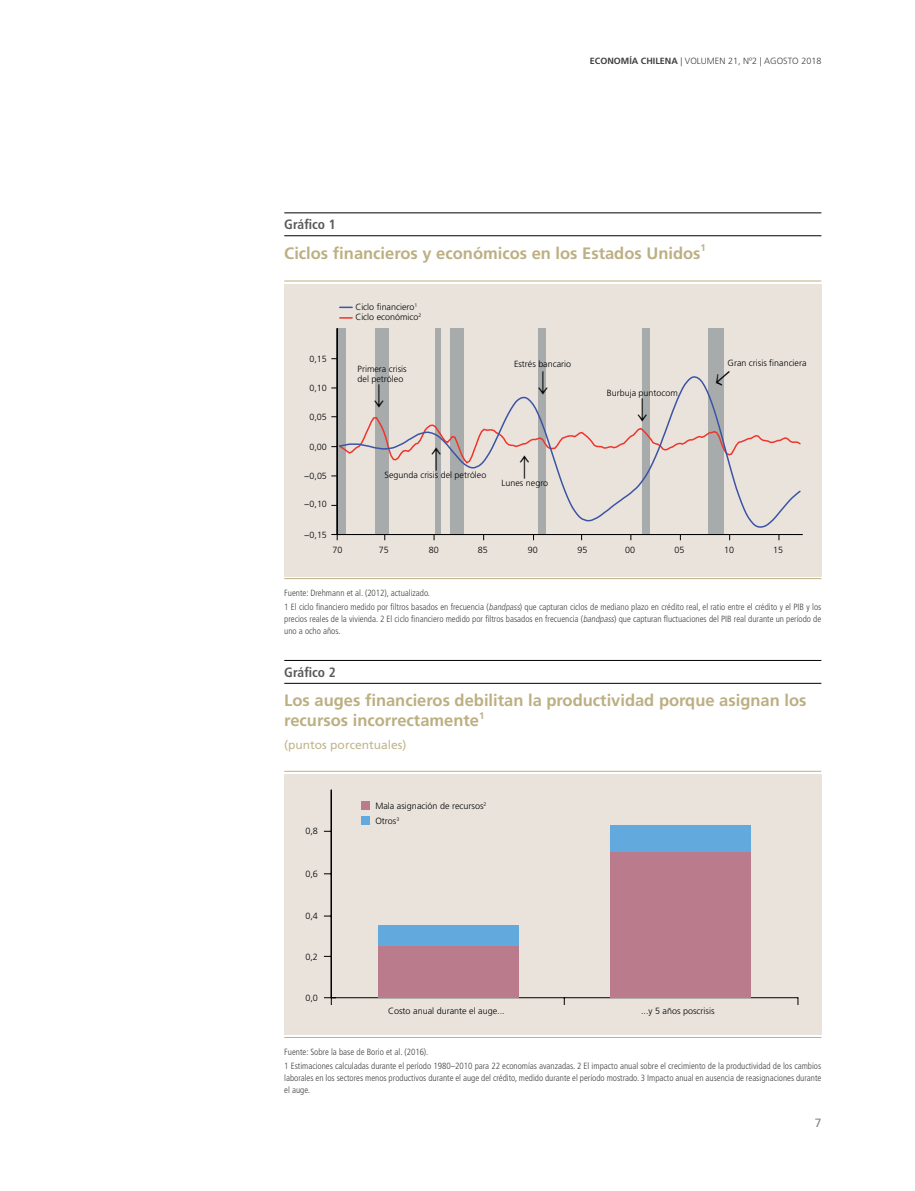
<style>
.page{position:relative;width:915px;height:1191px;background:#fff}
.page>*{position:absolute;margin:0;border:0;box-sizing:border-box;transform-origin:0 0}
.t1{font:700 16.5px/19.8px "Frutiger LT Std";color:#bcaf82}
.t2{font:700 condensed 13.5px "Frutiger LT Std";color:#58595b}
.t3{font:12px "Frutiger LT Std";color:#c2b58c}
.t4{font:12px "Frutiger LT Std";color:#808285}
.t5{font:700 9.6px "Frutiger LT Std";color:#bcaf82}
.t6{font:300 condensed 9px/14.1px "Frutiger LT Std";color:#414042}
.t7{font:300 9px/15px "Frutiger LT Std";color:#000}
.t8{font:300 9px "Frutiger LT Std";color:#414042}
.t9{font:300 8.85px/10.4px "Frutiger LT Std";color:#000}
.s1{font-weight:700}
.s2{font-style:italic}
</style>
<div class="page">
<svg style="left:284px;top:280px;width:537px;height:300px"></svg>
<div style="left:284px;top:284px;width:537px;height:292px;background:#e9e3dc"></div>
<hr style="left:284px;top:213px;width:537px;height:1px;background:#000">
<hr style="left:284px;top:235px;width:537px;height:1px;background:#000">
<hr style="left:284px;top:281px;width:537px;height:1px;background:#bcaf82">
<div style="left:337px;top:328px;width:9px;height:206px;background:#a8abab"></div>
<div style="left:374px;top:328px;width:14px;height:206px;background:#a8abab"></div>
<div style="left:435px;top:328px;width:5px;height:206px;background:#a8abab"></div>
<div style="left:449px;top:328px;width:14px;height:206px;background:#a8abab"></div>
<div style="left:538px;top:328px;width:7px;height:206px;background:#a8abab"></div>
<div style="left:642px;top:328px;width:7px;height:206px;background:#a8abab"></div>
<div style="left:708px;top:328px;width:15px;height:206px;background:#a8abab"></div>
<svg style="left:374px;top:479px;width:427px;height:49px"></svg>
<hr style="left:337px;top:534px;width:465px;height:1px;background:#000">
<hr style="left:337px;top:328px;width:1px;height:206px;background:#000">
<svg style="left:331px;top:534px;width:10px;height:6px"></svg>
<svg style="left:339px;top:307px;width:13px;height:1px"></svg>
<svg style="left:339px;top:317px;width:13px;height:2px"></svg>
<hr style="left:284px;top:578px;width:537px;height:1px;background:#bcaf82">
<div style="left:284px;top:774px;width:537px;height:261px;background:#e9e3dc"></div>
<hr style="left:284px;top:660px;width:537px;height:1px;background:#000">
<hr style="left:284px;top:683px;width:537px;height:1px;background:#000">
<hr style="left:284px;top:771px;width:537px;height:1px;background:#bcaf82">
<hr style="left:331px;top:997px;width:467px;height:1px;background:#000">
<hr style="left:331px;top:789px;width:1px;height:208px;background:#000">
<svg style="left:324px;top:997px;width:12px;height:8px"></svg>
<div style="left:610px;top:852px;width:140px;height:145px;background:#ba7c8c"></div>
<div style="left:610px;top:825px;width:140px;height:27px;background:#62aadd"></div>
<div style="left:378px;top:945px;width:140px;height:52px;background:#ba7c8c"></div>
<div style="left:378px;top:925px;width:140px;height:20px;background:#62aadd"></div>
<div style="left:362px;top:801px;width:8px;height:9px;background:#ba7c8c"></div>
<div style="left:362px;top:816px;width:8px;height:9px;background:#62aadd"></div>
<hr style="left:284px;top:1037px;width:537px;height:1px;background:#bcaf82">
<svg style="left:331px;top:365px;width:470px;height:114px"></svg>
<p class="t8" style="left:589px;top:56px;width:233px"><span class="s1">ECONOMÍA CHILENA</span> | VOLUMEN 21, Nº2 | AGOSTO 2018</p>
<h2 class="t2" style="left:284px;top:217px;width:53px">Gráfico 1</h2>
<h1 class="t1" style="left:284px;top:243px;width:423px">Ciclos financieros y económicos en los Estados Unidos<sup>1</sup></h1>
<p class="t9" style="left:309px;top:353px;width:19px">0,15</p>
<p class="t9" style="left:309px;top:383px;width:19px">0,10</p>
<p class="t9" style="left:309px;top:412px;width:19px">0,05</p>
<p class="t9" style="left:309px;top:442px;width:19px">0,00</p>
<p class="t9" style="left:304px;top:471px;width:24px">−0,05</p>
<p class="t9" style="left:304px;top:499px;width:24px">−0,10</p>
<p class="t9" style="left:304px;top:530px;width:24px">−0,15</p>
<p class="t9" style="left:355px;top:302px;width:67px">Ciclo financiero<sup>1<br></sup>Ciclo económico<sup>2</sup></p>
<p class="t9" style="left:357px;top:364px;width:51px">Primera crisis del petróleo</p>
<p class="t9" style="left:514px;top:359px;width:59px">Estrés bancario</p>
<p class="t9" style="left:384px;top:470px;width:103px">Segunda crisis del petróleo</p>
<p class="t9" style="left:501px;top:478px;width:48px">Lunes negro</p>
<p class="t9" style="left:606px;top:387px;width:72px">Burbuja puntocom</p>
<p class="t9" style="left:727px;top:358px;width:80px">Gran crisis financiera</p>
<p class="t9" style="left:332px;top:545px;width:11px">70</p>
<p class="t9" style="left:379px;top:545px;width:11px">75</p>
<p class="t9" style="left:429px;top:545px;width:11px">80</p>
<p class="t9" style="left:477px;top:545px;width:11px">85</p>
<p class="t9" style="left:527px;top:545px;width:11px">90</p>
<p class="t9" style="left:577px;top:545px;width:11px">95</p>
<p class="t9" style="left:625px;top:545px;width:11px">00</p>
<p class="t9" style="left:674px;top:545px;width:11px">05</p>
<p class="t9" style="left:723px;top:545px;width:11px">10</p>
<p class="t9" style="left:772px;top:545px;width:11px">15</p>
<p class="t6" style="left:284px;top:586px;width:538px">Fuente: Drehmann et al. (2012), actualizado.<br>1 El ciclo financiero medido por filtros basados en frecuencia (<span class="s2">bandpass</span>) que capturan ciclos de mediano plazo en crédito real, el ratio entre el crédito y el PIB y los</p>
<p class="t6" style="left:284px;top:613px;width:538px;line-height:12px">precios reales de la vivienda. 2 El ciclo financiero medido por filtros basados en frecuencia (<span class="s2">bandpass</span>) que capturan fluctuaciones del PIB real durante un período de uno a ocho años.</p>
<h2 class="t2" style="left:284px;top:664px;width:53px">Gráfico 2</h2>
<h1 class="t1" style="left:284px;top:691px;width:523px">Los auges financieros debilitan la productividad porque asignan los recursos incorrectamente</h1>
<p class="t5" style="left:479px;top:709px;width:7px">1</p>
<h3 class="t3" style="left:284px;top:738px;width:124px">(puntos porcentuales)</h3>
<p class="t7" style="left:305px;top:824px;width:14px">0,8</p>
<p class="t7" style="left:305px;top:866px;width:14px">0,6</p>
<p class="t7" style="left:305px;top:908px;width:14px">0,4</p>
<p class="t7" style="left:305px;top:949px;width:14px">0,2</p>
<p class="t7" style="left:305px;top:991px;width:14px">0,0</p>
<p class="t7" style="left:375px;top:798px;width:112px">Mala asignación de recursos<sup>2<br></sup>Otros<sup>3</sup></p>
<p class="t7" style="left:388px;top:1003px;width:118px">Costo anual durante el auge...</p>
<p class="t7" style="left:641px;top:1003px;width:75px">...y 5 años poscrisis</p>
<p class="t6" style="left:284px;top:1044px;width:538px">Fuente: Sobre la base de Borio et al. (2016).<br>1 Estimaciones calculadas durante el período 1980–2010 para 22 economías avanzadas. 2 El impacto anual sobre el crecimiento de la productividad de los cambios</p>
<p class="t6" style="left:284px;top:1072px;width:538px;line-height:12px">laborales en los sectores menos productivos durante el auge del crédito, medido durante el período mostrado. 3 Impacto anual en ausencia de reasignaciones durante el auge.</p>
<h3 class="t4" style="left:814px;top:1116px;width:8px">7</h3>
</div>
